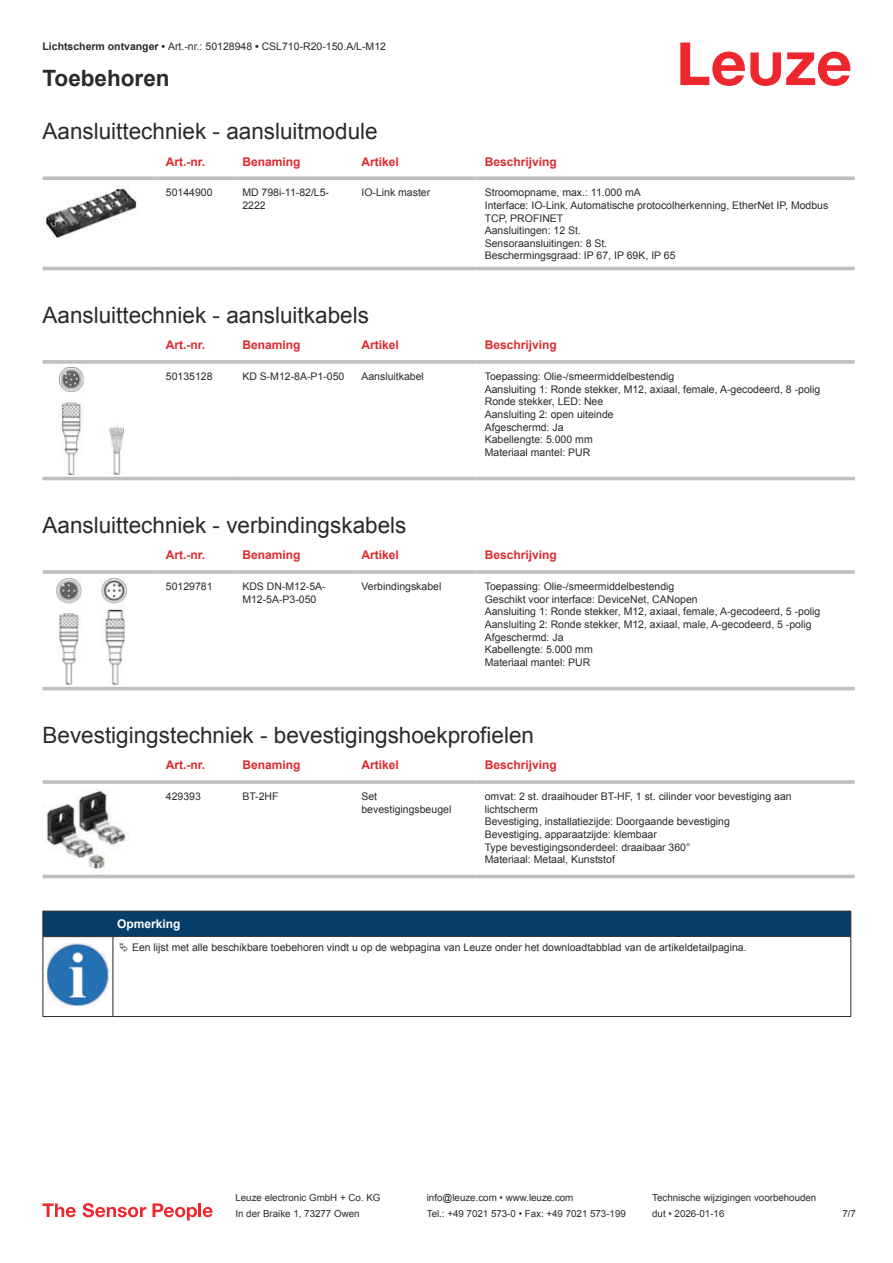
<style>
.page{position:relative;width:893px;height:1263px;background:#fff}
.page>*{position:absolute;margin:0;border:0;box-sizing:border-box;transform-origin:0 0}
.t1{font:22.5px "Arial";color:#2b292a}
.t2{font:700 22.5px "Arial";color:#2b292a}
.t3{font:700 12px "Arial";color:#db2a30}
.t4{font:700 12px "Arial";color:#fff}
.t5{font:10.5px/12.6px "Arial";color:#2b292a}
.t6{font:9.75px "Arial";color:#2b292a}
.s1{font-weight:700}
</style>
<div class="page">
<svg style="left:680px;top:43px;width:170px;height:43px"></svg>
<div style="left:43px;top:266px;width:812px;height:5px;background:#eeefef"></div>
<svg style="left:43px;top:176px;width:114px;height:4px"></svg>
<svg style="left:157px;top:176px;width:77px;height:4px"></svg>
<svg style="left:234px;top:176px;width:119px;height:4px"></svg>
<svg style="left:353px;top:176px;width:123px;height:4px"></svg>
<svg style="left:476px;top:176px;width:379px;height:4px;background:#c4c6c8"></svg>
<hr style="left:43px;top:267px;width:114px;height:3px;background:#bdbfc1">
<hr style="left:157px;top:267px;width:77px;height:3px;background:#bdbfc1">
<hr style="left:234px;top:267px;width:119px;height:3px;background:#bdbfc1">
<hr style="left:353px;top:267px;width:123px;height:3px;background:#bdbfc1">
<hr style="left:476px;top:267px;width:379px;height:3px;background:#bdbfc1">
<img style="left:43px;top:185px;width:94px;height:54px">
<svg style="left:43px;top:367px;width:812px;height:114px"></svg>
<svg style="left:43px;top:360px;width:114px;height:4px"></svg>
<hr style="left:157px;top:360px;width:77px;height:4px;background:#c5c7c8">
<svg style="left:234px;top:360px;width:119px;height:4px"></svg>
<svg style="left:353px;top:360px;width:123px;height:4px"></svg>
<hr style="left:476px;top:360px;width:379px;height:4px;background:#c5c7c8">
<hr style="left:43px;top:477px;width:114px;height:3px;background:#bdbfc1">
<hr style="left:157px;top:477px;width:77px;height:3px;background:#bdbfc1">
<hr style="left:234px;top:477px;width:119px;height:3px;background:#bdbfc1">
<hr style="left:353px;top:477px;width:123px;height:3px;background:#bdbfc1">
<hr style="left:476px;top:477px;width:379px;height:3px;background:#bdbfc1">
<img style="left:59px;top:368px;width:65px;height:106px">
<svg style="left:43px;top:586px;width:812px;height:105px"></svg>
<hr style="left:43px;top:570px;width:114px;height:4px;background:#bdbfc1">
<hr style="left:157px;top:570px;width:77px;height:4px;background:#c9cbcd">
<hr style="left:234px;top:570px;width:119px;height:4px;background:#c4c6c7">
<hr style="left:353px;top:570px;width:123px;height:4px;background:#bdbfc1">
<hr style="left:476px;top:570px;width:379px;height:4px;background:#c9cbcd">
<hr style="left:43px;top:687px;width:114px;height:3px;background:#bdbfc1">
<hr style="left:157px;top:687px;width:77px;height:3px;background:#bdbfc1">
<hr style="left:234px;top:687px;width:119px;height:3px;background:#bdbfc1">
<hr style="left:353px;top:687px;width:123px;height:3px;background:#bdbfc1">
<hr style="left:476px;top:687px;width:379px;height:3px;background:#bdbfc1">
<img style="left:56px;top:578px;width:70px;height:106px">
<svg style="left:43px;top:872px;width:812px;height:7px"></svg>
<hr style="left:43px;top:780px;width:114px;height:4px;background:#bdbfc1">
<hr style="left:157px;top:780px;width:77px;height:4px;background:#c7c9ca">
<hr style="left:234px;top:780px;width:119px;height:4px;background:#bdbfc1">
<hr style="left:353px;top:780px;width:123px;height:4px;background:#bdbfc1">
<hr style="left:476px;top:780px;width:379px;height:4px;background:#c7c9ca">
<hr style="left:43px;top:875px;width:114px;height:3px;background:#bdbfc1">
<hr style="left:157px;top:875px;width:77px;height:3px;background:#bdbfc1">
<hr style="left:234px;top:875px;width:119px;height:3px;background:#bdbfc1">
<hr style="left:353px;top:875px;width:123px;height:3px;background:#bdbfc1">
<hr style="left:476px;top:875px;width:379px;height:3px;background:#bdbfc1">
<img style="left:43px;top:789px;width:84px;height:80px">
<div style="left:43px;top:911px;width:808px;height:26px;background:#063d69"></div>
<hr style="left:113px;top:936px;width:738px;height:1px;background:#2b292a">
<hr style="left:43px;top:937px;width:1px;height:75px;background:#2b292a">
<hr style="left:113px;top:937px;width:1px;height:75px;background:#2b292a">
<hr style="left:850px;top:937px;width:1px;height:75px;background:#2b292a">
<hr style="left:43px;top:1016px;width:70px;height:1px;background:#2b292a">
<hr style="left:113px;top:1016px;width:738px;height:1px;background:#2b292a">
<img style="left:47px;top:943px;width:61px;height:63px">
<svg style="left:43px;top:1203px;width:33px;height:14px"></svg>
<svg style="left:83px;top:1203px;width:63px;height:14px"></svg>
<svg style="left:153px;top:1203px;width:44px;height:17px"></svg>
<hr style="left:198px;top:1203px;width:3px;height:14px;background:#ed272d">
<svg style="left:203px;top:1207px;width:10px;height:10px"></svg>
<p class="t5" style="left:43px;top:41px;width:345px"><span class="s1">Lichtscherm ontvanger •</span> Art.-nr.: 50128948 <span class="s1">•</span> CSL710-R20-150.A/L-M12</p>
<h1 class="t2" style="left:43px;top:70px;width:129px">Toebehoren</h1>
<h1 class="t1" style="left:43px;top:123px;width:337px">Aansluittechniek - aansluitmodule</h1>
<p class="t3" style="left:166px;top:157px;width:41px">Art.-nr.</p>
<p class="t3" style="left:242px;top:157px;width:60px">Benaming</p>
<p class="t3" style="left:361px;top:157px;width:39px">Artikel</p>
<p class="t3" style="left:485px;top:157px;width:74px">Beschrijving</p>
<p class="t5" style="left:166px;top:187px;width:48px">50144900</p>
<p class="t5" style="left:242px;top:187px;width:88px">MD 798i-11-82/L5-<br>2222</p>
<p class="t5" style="left:361px;top:187px;width:70px">IO-Link master</p>
<p class="t5" style="left:485px;top:187px;width:345px">Stroomopname, max.: 11.000 mA<br>Interface: IO-Link, Automatische protocolherkenning, EtherNet IP, Modbus TCP, PROFINET<br>Aansluitingen: 12 St.<br>Sensoraansluitingen: 8 St.<br>Beschermingsgraad: IP 67, IP 69K, IP 65</p>
<h1 class="t1" style="left:43px;top:307px;width:328px">Aansluittechniek - aansluitkabels</h1>
<p class="t3" style="left:166px;top:341px;width:41px">Art.-nr.</p>
<p class="t3" style="left:242px;top:341px;width:60px">Benaming</p>
<p class="t3" style="left:361px;top:341px;width:39px">Artikel</p>
<p class="t3" style="left:485px;top:341px;width:74px">Beschrijving</p>
<p class="t5" style="left:166px;top:371px;width:48px">50135128</p>
<p class="t5" style="left:242px;top:371px;width:104px">KD S-M12-8A-P1- 050</p>
<p class="t5" style="left:361px;top:371px;width:64px">Aansluitkabel</p>
<p class="t5" style="left:485px;top:371px;width:337px">Toepassing: Olie-/smeermiddelbestendig<br>Aansluiting 1: Ronde stekker, M12, axiaal, female, A-gecodeerd, 8 -polig Ronde stekker, LED: Nee<br>Aansluiting 2: open uiteinde<br>Afgeschermd: Ja<br>Kabellengte: 5.000 mm<br>Materiaal mantel: PUR</p>
<h1 class="t1" style="left:43px;top:517px;width:365px">Aansluittechniek - verbindingskabels</h1>
<p class="t3" style="left:166px;top:551px;width:41px">Art.-nr.</p>
<p class="t3" style="left:242px;top:551px;width:60px">Benaming</p>
<p class="t3" style="left:361px;top:551px;width:39px">Artikel</p>
<p class="t3" style="left:485px;top:551px;width:74px">Beschrijving</p>
<p class="t5" style="left:166px;top:581px;width:48px">50129781</p>
<p class="t5" style="left:242px;top:581px;width:85px">KDS DN-M12-5A-<br>M12-5A-P3-050</p>
<p class="t5" style="left:361px;top:581px;width:81px">Verbindingskabel</p>
<p class="t5" style="left:485px;top:581px;width:337px">Toepassing: Olie-/smeermiddelbestendig<br>Geschikt voor interface: DeviceNet, CANopen<br>Aansluiting 1: Ronde stekker, M12, axiaal, female, A-gecodeerd, 5 -polig Aansluiting 2: Ronde stekker, M12, axiaal, male, A-gecodeerd, 5 -polig Afgeschermd: Ja<br>Kabellengte: 5.000 mm<br>Materiaal mantel: PUR</p>
<h1 class="t1" style="left:43px;top:727px;width:493px">Bevestigingstechniek - bevestigingshoekprofielen</h1>
<p class="t3" style="left:166px;top:761px;width:41px">Art.-nr.</p>
<p class="t3" style="left:242px;top:761px;width:60px">Benaming</p>
<p class="t3" style="left:361px;top:761px;width:39px">Artikel</p>
<p class="t3" style="left:485px;top:761px;width:74px">Beschrijving</p>
<p class="t5" style="left:166px;top:791px;width:37px">429393</p>
<p class="t5" style="left:242px;top:791px;width:38px">BT-2HF</p>
<p class="t5" style="left:361px;top:791px;width:91px">Set bevestigingsbeugel</p>
<p class="t5" style="left:485px;top:791px;width:308px">omvat: 2 st. draaihouder BT-HF, 1 st. cilinder voor bevestiging aan lichtscherm<br>Bevestiging, installatiezijde: Doorgaande bevestiging<br>Bevestiging, apparaatzijde: klembaar<br>Type bevestigingsonderdeel: draaibaar 360°<br>Materiaal: Metaal, Kunststof</p>
<p class="t4" style="left:117px;top:919px;width:65px">Opmerking</p>
<p class="t5" style="left:132px;top:942px;width:616px">Een lijst met alle beschikbare toebehoren vindt u op de webpagina van Leuze onder het downloadtabblad van de artikeldetailpagina.</p>
<p class="t6" style="left:235px;top:1194px;width:146px">Leuze electronic GmbH + Co. KG</p>
<p class="t6" style="left:427px;top:1194px;width:148px">info@leuze.com • www.leuze.com</p>
<p class="t6" style="left:652px;top:1194px;width:166px">Technische wijzigingen voorbehouden</p>
<p class="t6" style="left:235px;top:1210px;width:126px">In der Braike 1, 73277 Owen</p>
<p class="t6" style="left:427px;top:1210px;width:201px">Tel.: +49 7021 573-0 • Fax: +49 7021 573-199</p>
<p class="t6" style="left:652px;top:1210px;width:74px">dut • 2026-01-16</p>
<p class="t6" style="left:842px;top:1210px;width:15px">7 /7</p>
</div>
